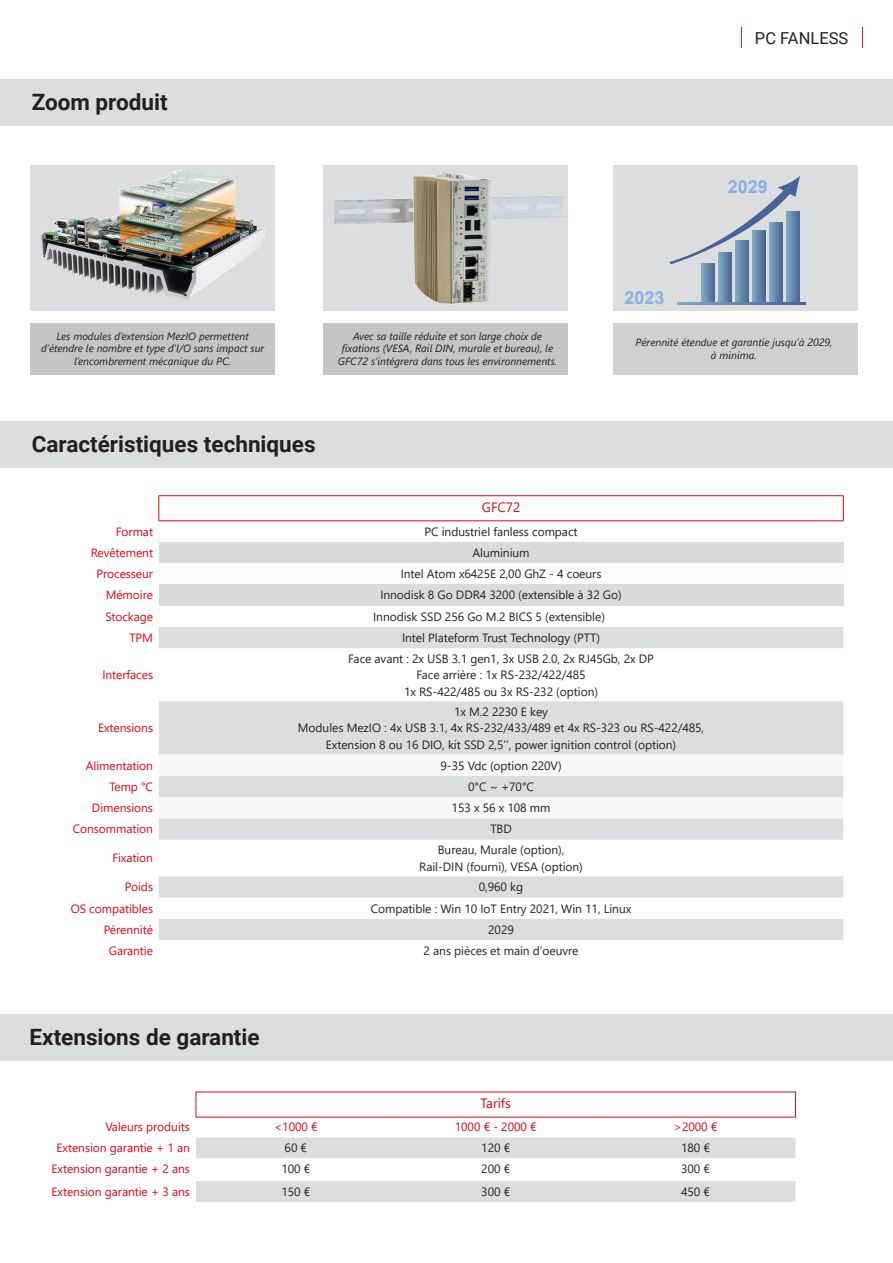
<style>
.page{position:relative;width:893px;height:1263px;background:#fff}
.page>*{position:absolute;margin:0;border:0;box-sizing:border-box;transform-origin:0 0}
.t1{font:700 22.5px "Roboto";color:#231f20}
.t2{font:700 18px "Arial";color:#8ab0dd}
.t3{font:16.5px "Roboto";color:#231f20}
.titres_soul{font:13.5px "Segoe UI";letter-spacing:-.005em;color:#e30512}
.titres_soul-2{font:12px "Segoe UI";letter-spacing:-.005em;color:#231f20}
.titres_soul-3{font:12px "Segoe UI";letter-spacing:-.005em;color:#e30512}
.t4{font:italic 10.5px/12.6px "Segoe UI";color:#231f20;text-align:center}
</style>
<div class="page">
<div style="left:0;top:421px;width:893px;height:47px;background:#dcdddf"></div>
<img style="left:30px;top:165px;width:245px;height:145px">
<img style="left:324px;top:165px;width:244px;height:145px">
<div style="left:613px;top:165px;width:245px;height:145px;background:#dcdddf"></div>
<div style="left:613px;top:323px;width:245px;height:52px;background:#d0d0cf"></div>
<div style="left:324px;top:323px;width:244px;height:52px;background:#c4c5c5"></div>
<div style="left:30px;top:323px;width:245px;height:52px;background:#c4c5c5"></div>
<div style="left:159px;top:542px;width:684px;height:21px;background:#dbdcda"></div>
<div style="left:159px;top:584px;width:684px;height:22px;background:#dbdcda"></div>
<svg style="left:159px;top:627px;width:684px;height:213px;fill:#dcdddf"></svg>
<svg style="left:159px;top:755px;width:684px;height:63px"></svg>
<svg style="left:159px;top:876px;width:684px;height:64px"></svg>
<hr style="left:159px;top:495px;width:684px;height:1px;background:#e30512">
<svg style="left:159px;top:496px;width:1px;height:24px"></svg>
<svg style="left:843px;top:496px;width:1px;height:25px"></svg>
<hr style="left:159px;top:520px;width:684px;height:1px;background:#e30512">
<div style="left:0;top:1014px;width:893px;height:47px;background:#dcdddf"></div>
<svg style="left:196px;top:1137px;width:599px;height:65px"></svg>
<svg style="left:795px;top:1093px;width:1px;height:24px"></svg>
<hr style="left:196px;top:1092px;width:200px;height:1px;background:#e30512">
<svg style="left:196px;top:1092px;width:1px;height:25px"></svg>
<hr style="left:396px;top:1092px;width:200px;height:1px;background:#e30512">
<hr style="left:596px;top:1092px;width:200px;height:1px;background:#e30512">
<hr style="left:196px;top:1117px;width:200px;height:1px;background:#e30512">
<hr style="left:396px;top:1117px;width:200px;height:1px;background:#e30512">
<hr style="left:596px;top:1117px;width:200px;height:1px;background:#e30512">
<div style="left:0;top:79px;width:893px;height:47px;background:#dcdddf"></div>
<svg style="left:702px;top:264px;width:13px;height:37px"></svg>
<svg style="left:736px;top:264px;width:13px;height:37px"></svg>
<svg style="left:752px;top:264px;width:13px;height:37px"></svg>
<svg style="left:769px;top:264px;width:13px;height:37px"></svg>
<svg style="left:786px;top:264px;width:13px;height:37px"></svg>
<svg style="left:718px;top:264px;width:13px;height:37px"></svg>
<svg style="left:677px;top:302px;width:129px;height:2px"></svg>
<svg style="left:669px;top:175px;width:132px;height:89px"></svg>
<svg style="left:741px;top:28px;width:1px;height:20px"></svg>
<p class="t1" style="left:32px;top:87px;width:137px">Zoom produit</p>
<p class="t2" style="left:624px;top:285px;width:42px">2023</p>
<p class="t3" style="left:755px;top:27px;width:95px">PC FANLESS</p>
<p class="t2" style="left:728px;top:174px;width:42px">2029</p>
<p class="t4" style="left:41px;top:328px;width:225px">Les modules d’extension MezIO permettent d’étendre le nombre et type d’I/O sans impact sur l’encombrement mécanique du PC.</p>
<p class="t4" style="left:338px;top:328px;width:221px">Avec sa taille réduite et son large choix de fixations (VESA, Rail DIN, murale et bureau), le<br>GFC72 s’intégrera dans tous les environnements.</p>
<p class="t4" style="left:636px;top:334px;width:198px">Pérennité étendue et garantie jusqu’à 2029,</p>
<p class="t4" style="left:711px;top:347px;width:47px">à minima.</p>
<p class="t1" style="left:32px;top:429px;width:285px">Caractéristiques techniques</p>
<p class="titres_soul" style="left:482px;top:494px;width:40px">GFC72</p>
<p class="titres_soul-3" style="left:116px;top:520px;width:39px">Format</p>
<p class="titres_soul-2" style="left:425px;top:520px;width:154px">PC industriel fanless compact</p>
<p class="titres_soul-3" style="left:91px;top:541px;width:64px">Revêtement</p>
<p class="titres_soul-2" style="left:473px;top:541px;width:59px">Aluminium</p>
<p class="titres_soul-3" style="left:96px;top:563px;width:58px">Processeur</p>
<p class="titres_soul-2" style="left:401px;top:563px;width:202px">Intel Atom x6425E 2,00 GhZ - 4 coeurs</p>
<p class="titres_soul-3" style="left:106px;top:584px;width:49px">Mémoire</p>
<p class="titres_soul-2" style="left:380px;top:584px;width:243px">Innodisk 8 Go DDR4 3200 (extensible à 32 Go)</p>
<p class="titres_soul-3" style="left:105px;top:605px;width:49px">Stockage</p>
<p class="titres_soul-2" style="left:373px;top:605px;width:233px">Innodisk SSD 256 Go M.2 BICS 5 (extensible)</p>
<p class="titres_soul-3" style="left:129px;top:626px;width:25px">TPM</p>
<p class="titres_soul-2" style="left:402px;top:626px;width:200px">Intel Plateform Trust Technology (PTT)</p>
<p class="titres_soul-3" style="left:102px;top:664px;width:52px">Interfaces</p>
<p class="titres_soul-2" style="left:348px;top:647px;width:307px">Face avant : 2x USB 3.1 gen1, 3x USB 2.0, 2x RJ45Gb, 2x DP</p>
<p class="titres_soul-2" style="left:416px;top:664px;width:171px">Face arrière : 1x RS-232/422/485</p>
<p class="titres_soul-2" style="left:404px;top:680px;width:195px">1x RS-422/485 ou 3x RS-232 (option)</p>
<p class="titres_soul-3" style="left:98px;top:717px;width:57px">Extensions</p>
<p class="titres_soul-2" style="left:454px;top:700px;width:96px">1x M.2 2230 E key</p>
<p class="titres_soul-2" style="left:298px;top:717px;width:408px">Modules MezIO : 4x USB 3.1, 4x RS-232/433/489 et 4x RS-323 ou RS-422/485,</p>
<p class="titres_soul-2" style="left:326px;top:733px;width:352px">Extension 8 ou 16 DIO, kit SSD 2,5’’, power ignition control (option)</p>
<p class="titres_soul-3" style="left:86px;top:754px;width:69px">Alimentation</p>
<p class="titres_soul-2" style="left:440px;top:754px;width:123px">9-35 Vdc (option 220V)</p>
<p class="titres_soul-3" style="left:109px;top:775px;width:45px">Temp °C</p>
<p class="titres_soul-2" style="left:468px;top:775px;width:67px">0°C ~ +70°C</p>
<p class="titres_soul-3" style="left:92px;top:796px;width:63px">Dimensions</p>
<p class="titres_soul-2" style="left:452px;top:796px;width:100px">153 x 56 x 108 mm</p>
<p class="titres_soul-3" style="left:73px;top:818px;width:82px">Consommation</p>
<p class="titres_soul-2" style="left:490px;top:818px;width:23px">TBD</p>
<p class="titres_soul-3" style="left:112px;top:847px;width:42px">Fixation</p>
<p class="titres_soul-2" style="left:438px;top:838px;width:128px">Bureau, Murale (option),</p>
<p class="titres_soul-2" style="left:419px;top:855px;width:165px">Rail-DIN (fourni), VESA (option)</p>
<p class="titres_soul-3" style="left:125px;top:876px;width:30px">Poids</p>
<p class="titres_soul-2" style="left:479px;top:876px;width:46px">0,960 kg</p>
<p class="titres_soul-3" style="left:71px;top:897px;width:84px">OS compatibles</p>
<p class="titres_soul-2" style="left:371px;top:897px;width:262px">Compatible : Win 10 IoT Entry 2021, Win 11, Linux</p>
<p class="titres_soul-3" style="left:104px;top:918px;width:51px">Pérennité</p>
<p class="titres_soul-2" style="left:488px;top:918px;width:27px">2029</p>
<p class="titres_soul-3" style="left:109px;top:940px;width:46px">Garantie</p>
<p class="titres_soul-2" style="left:424px;top:940px;width:156px">2 ans pièces et main d’oeuvre</p>
<p class="t1" style="left:30px;top:1021px;width:232px">Extensions de garantie</p>
<p class="titres_soul" style="left:481px;top:1090px;width:32px">Tarifs</p>
<p class="titres_soul-3" style="left:105px;top:1116px;width:86px">Valeurs produits</p>
<p class="titres_soul-3" style="left:274px;top:1116px;width:45px">&lt;1000 €</p>
<p class="titres_soul-3" style="left:455px;top:1116px;width:83px">1000 € - 2000 €</p>
<p class="titres_soul-3" style="left:674px;top:1116px;width:45px">&gt;2000 €</p>
<p class="titres_soul-3" style="left:57px;top:1136px;width:135px">Extension garantie + 1 an</p>
<p class="titres_soul-2" style="left:285px;top:1136px;width:24px">60 €</p>
<p class="titres_soul-2" style="left:481px;top:1136px;width:30px">120 €</p>
<p class="titres_soul-2" style="left:681px;top:1136px;width:30px">180 €</p>
<p class="titres_soul-3" style="left:52px;top:1157px;width:140px">Extension garantie + 2 ans</p>
<p class="titres_soul-2" style="left:281px;top:1157px;width:30px">100 €</p>
<p class="titres_soul-2" style="left:481px;top:1157px;width:30px">200 €</p>
<p class="titres_soul-2" style="left:681px;top:1157px;width:30px">300 €</p>
<p class="titres_soul-3" style="left:52px;top:1180px;width:140px">Extension garantie + 3 ans</p>
<p class="titres_soul-2" style="left:281px;top:1180px;width:30px">150 €</p>
<p class="titres_soul-2" style="left:481px;top:1180px;width:30px">300 €</p>
<p class="titres_soul-2" style="left:681px;top:1180px;width:30px">450 €</p>
</div>
